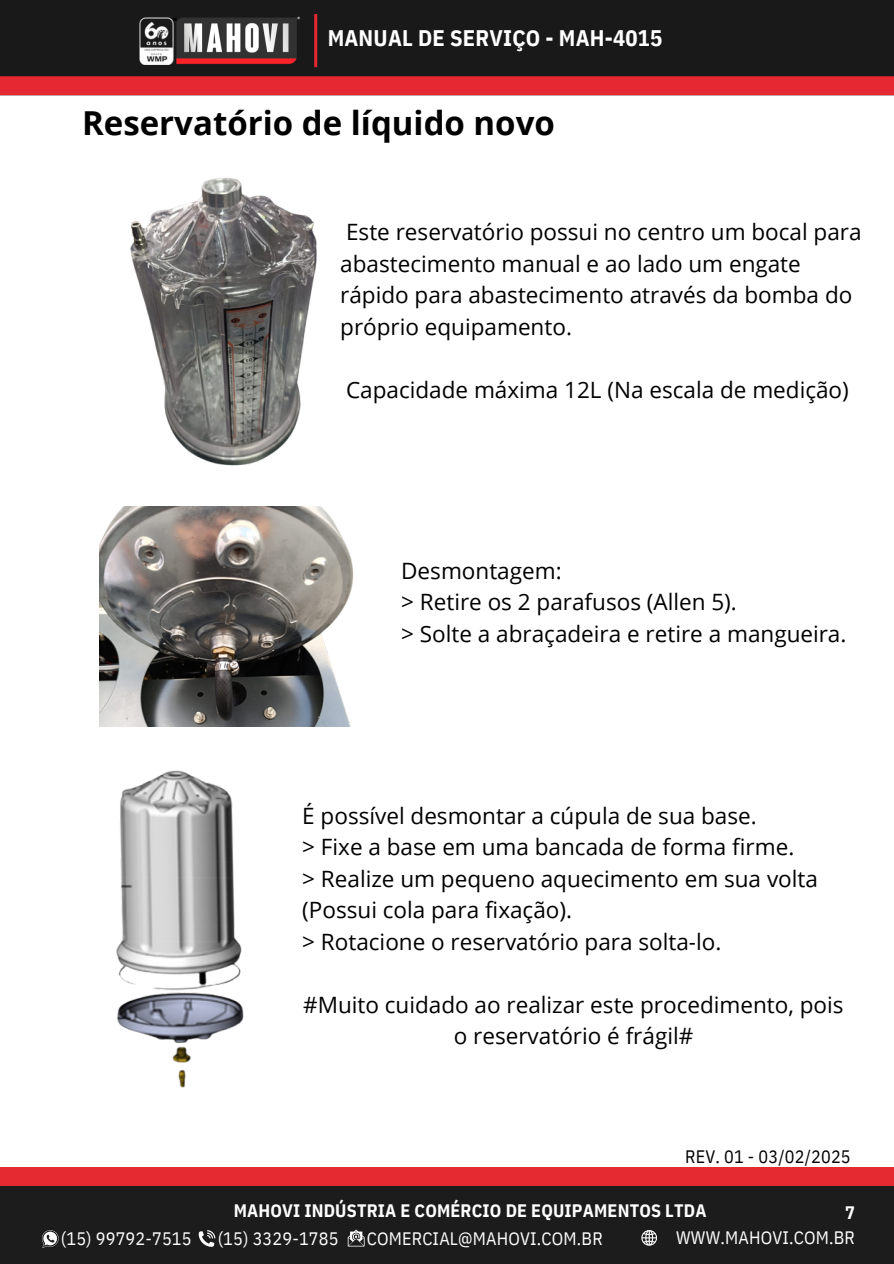
<style>
.page{position:relative;width:894px;height:1264px;background:#fff}
.page>*{position:absolute;margin:0;border:0;box-sizing:border-box;transform-origin:0 0}
.t1{font:700 33px "Open Sans";color:#000}
.t2{font:22.5px/31.5px "Open Sans";color:#000}
.t3{font:700 22.5px "IBM Plex Sans Cond";letter-spacing:.01em;color:#fff}
.t4{font:18px "IBM Plex Sans Cond";letter-spacing:.01em;color:#fff}
.t5{font:700 18px "IBM Plex Sans Cond";letter-spacing:.01em;color:#fff}
.t6{font:18px "IBM Plex Sans Cond";letter-spacing:.01em;color:#000}
.t7{font:700 6px "IBM Plex Sans Cond";color:#fff}
</style>
<div class="page">
<div style="left:0;top:1167px;width:893px;height:77px;background:#e62a32"></div>
<div style="left:0;top:1186px;width:893px;height:77px;background:#1b1c1b"></div>
<svg style="left:42px;top:1230px;width:17px;height:17px"></svg>
<svg style="left:199px;top:1230px;width:16px;height:16px"></svg>
<svg style="left:347px;top:1229px;width:17px;height:17px"></svg>
<svg style="left:641px;top:1230px;width:16px;height:15px"></svg>
<img style="left:0;top:0;width:893px;height:96px">
<img style="left:139px;top:18px;width:34px;height:47px">
<img style="left:99px;top:506px;width:255px;height:221px">
<img style="left:130px;top:177px;width:187px;height:289px">
<img style="left:116px;top:770px;width:128px;height:318px">
<h3 class="t7" style="left:297px;top:15px;width:4px">®</h3>
<p class="t3" style="left:327px;top:23px;width:336px">MANUAL DE SERVIÇO - MAH-4015</p>
<h3 class="t1" style="left:82px;top:100px;width:474px">Reservatório de líquido novo</h3>
<p class="t2" style="left:340px;top:215px;width:522px">Este reservatório possui no centro um bocal para abastecimento manual e ao lado um engate rápido para abastecimento através da bomba do próprio equipamento.</p>
<h3 class="t2" style="left:346px;top:373px;width:504px">Capacidade máxima 12L (Na escala de medição)</h3>
<p class="t2" style="left:401px;top:554px;width:446px">Desmontagem:<br>&gt; Retire os 2 parafusos (Allen 5).<br>&gt; Solte a abraçadeira e retire a mangueira.</p>
<h3 class="t2" style="left:302px;top:799px;width:517px">É possível desmontar a cúpula de sua base.<br>&gt; Fixe a base em uma bancada de forma firme.<br>&gt; Realize um pequeno aquecimento em sua volta (Possui cola para fixação).<br>&gt; Rotacione o reservatório para solta-lo.</h3>
<h3 class="t2" style="left:303px;top:988px;width:541px;text-align:center">#Muito cuidado ao realizar este procedimento, pois o reservatório é frágil#</h3>
<p class="t4" style="left:61px;top:1226px;width:132px">(15) 99792-7515</p>
<h5 class="t6" style="left:685px;top:1144px;width:167px">REV. 01 - 03/02/2025</h5>
<p class="t5" style="left:233px;top:1198px;width:474px">MAHOVI INDÚSTRIA E COMÉRCIO DE EQUIPAMENTOS LTDA</p>
<p class="t5" style="left:844px;top:1200px;width:11px">7</p>
<h2 class="t4" style="left:218px;top:1226px;width:122px">(15) 3329-1785</h2>
<h1 class="t4" style="left:367px;top:1226px;width:237px">COMERCIAL@MAHOVI.COM.BR</h1>
<p class="t4" style="left:676px;top:1225px;width:180px">WWW.MAHOVI.COM.BR</p>
</div>
